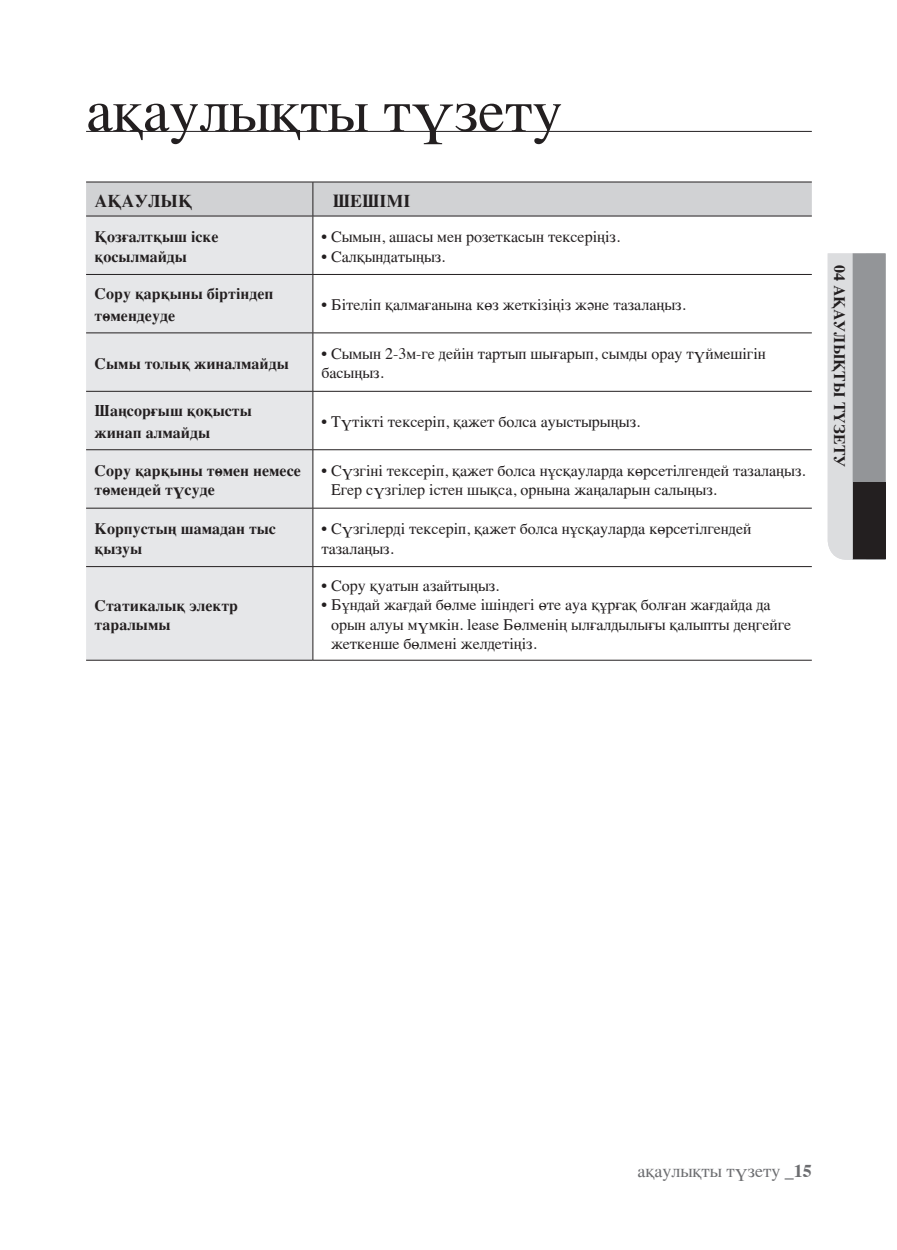
<style>
.page{position:relative;width:897px;height:1250px;background:#fff}
.page>*{position:absolute;margin:0;border:0;box-sizing:border-box;transform-origin:0 0}
.t1{font:60px "Times";color:#231f20}
.Level1__Body{font:18px "Times";color:#6c6d70}
.Level1_Body{font:700 18px "Times";color:#231f20}
.Level1_List{font:16px/19.2px "Times";color:#231f20}
.Level1_Body-2{font:700 16px/19.2px "Times";color:#231f20}
.s1{font-weight:700}
</style>
<div class="page">
<svg style="left:828px;top:253px;width:57px;height:306px;background:#b9babd"></svg>
<div style="left:853px;top:482px;width:32px;height:77px;background:#231f20"></div>
<hr style="left:86px;top:131px;width:726px;height:1px;background:#231f20">
<div style="left:86px;top:183px;width:726px;height:33px;background:#d1d2d4"></div>
<div style="left:86px;top:217px;width:227px;height:443px;background:#e6e7e9"></div>
<hr style="left:86px;top:182px;width:227px;height:1px;background:#231f20">
<hr style="left:313px;top:182px;width:499px;height:1px;background:#231f20">
<hr style="left:313px;top:182px;width:1px;height:34px;background:#231f20">
<hr style="left:86px;top:216px;width:227px;height:1px;background:#231f20">
<hr style="left:313px;top:216px;width:499px;height:1px;background:#231f20">
<hr style="left:313px;top:216px;width:1px;height:58px;background:#231f20">
<hr style="left:86px;top:274px;width:227px;height:1px;background:#231f20">
<hr style="left:313px;top:274px;width:499px;height:1px;background:#231f20">
<hr style="left:313px;top:275px;width:1px;height:57px;background:#231f20">
<hr style="left:86px;top:332px;width:227px;height:1px;background:#231f20">
<hr style="left:313px;top:332px;width:499px;height:1px;background:#231f20">
<hr style="left:313px;top:333px;width:1px;height:58px;background:#231f20">
<hr style="left:86px;top:391px;width:227px;height:1px;background:#231f20">
<hr style="left:313px;top:391px;width:499px;height:1px;background:#231f20">
<hr style="left:313px;top:391px;width:1px;height:58px;background:#231f20">
<hr style="left:86px;top:449px;width:227px;height:1px;background:#231f20">
<hr style="left:313px;top:449px;width:499px;height:1px;background:#231f20">
<hr style="left:313px;top:450px;width:1px;height:58px;background:#231f20">
<hr style="left:86px;top:508px;width:227px;height:1px;background:#231f20">
<hr style="left:313px;top:508px;width:499px;height:1px;background:#231f20">
<hr style="left:313px;top:508px;width:1px;height:58px;background:#231f20">
<hr style="left:86px;top:566px;width:227px;height:1px;background:#231f20">
<hr style="left:313px;top:566px;width:499px;height:1px;background:#231f20">
<hr style="left:313px;top:567px;width:1px;height:93px;background:#231f20">
<hr style="left:86px;top:660px;width:227px;height:1px;background:#231f20">
<hr style="left:313px;top:660px;width:499px;height:1px;background:#231f20">
<h1 class="t1" style="left:86px;top:55px;width:478px">ақаулықты түзету</h1>
<p class="Level1_Body" style="left:95px;top:183px;width:99px">АҚАУЛЫҚ</p>
<p class="Level1_Body" style="left:333px;top:183px;width:79px">ШЕШІМІ</p>
<p class="Level1_Body-2" style="left:95px;top:226px;width:125px">Қозғалтқыш іске қосылмайды</p>
<p class="Level1_List" style="left:321px;top:226px;width:300px">• Сымын, ашасы мен розеткасын тексеріңіз.</p>
<p class="Level1_List" style="left:321px;top:245px;width:125px">• Салқындатыңыз.</p>
<p class="Level1_Body-2" style="left:95px;top:283px;width:180px">Сору қарқыны біртіндеп</p>
<p class="Level1_Body-2" style="left:95px;top:305px;width:82px">төмендеуде</p>
<p class="Level1_List" style="left:321px;top:294px;width:366px">• Бітеліп қалмағанына көз жеткізіңіз және тазалаңыз.</p>
<p class="Level1_Body-2" style="left:95px;top:352px;width:196px">Сымы толық жиналмайды</p>
<p class="Level1_List" style="left:321px;top:343px;width:446px">• Сымын 2-3м-ге дейін тартып шығарып, сымды орау түймешігін басыңыз.</p>
<p class="Level1_Body-2" style="left:95px;top:399px;width:159px">Шаңсорғыш қоқысты</p>
<p class="Level1_Body-2" style="left:95px;top:421px;width:117px">жинап алмайды</p>
<p class="Level1_List" style="left:321px;top:411px;width:320px">• Түтікті тексеріп, қажет болса ауыстырыңыз.</p>
<p class="Level1_Body-2" style="left:95px;top:459px;width:208px">Сору қарқыны төмен немесе төмендей түсуде</p>
<p class="Level1_List" style="left:331px;top:459px;width:476px;text-indent:-10px">• Сүзгіні тексеріп, қажет болса нұсқауларда көрсетілгендей тазалаңыз.<br>Егер сүзгілер істен шықса, орнына жаңаларын салыңыз.</p>
<p class="Level1_Body-2" style="left:95px;top:518px;width:183px">Корпустың шамадан тыс қызуы</p>
<p class="Level1_List" style="left:321px;top:518px;width:431px">• Сүзгілерді тексеріп, қажет болса нұсқауларда көрсетілгендей тазалаңыз.</p>
<p class="Level1_Body-2" style="left:95px;top:594px;width:145px">Статикалық электр таралымы</p>
<p class="Level1_List" style="left:321px;top:575px;width:179px">• Сору қуатын азайтыңыз.</p>
<p class="Level1_List" style="left:331px;top:594px;width:462px;text-indent:-10px">• Бұндай жағдай бөлме ішіндегі өте ауа құрғақ болған жағдайда да орын алуы мүмкін. lease Бөлменің ылғалдылығы қалыпты деңгейге жеткенше бөлмені желдетіңіз.</p>
<p class="Level1_Body-2" style="left:851px;top:265px;width:204px;rotate:90deg">04 АҚАУЛЫҚТЫ ТҮЗЕТУ</p>
<p class="Level1__Body" style="left:637px;top:1154px;width:176px">ақаулықты түзету <span class="s1">_15</span></p>
</div>
